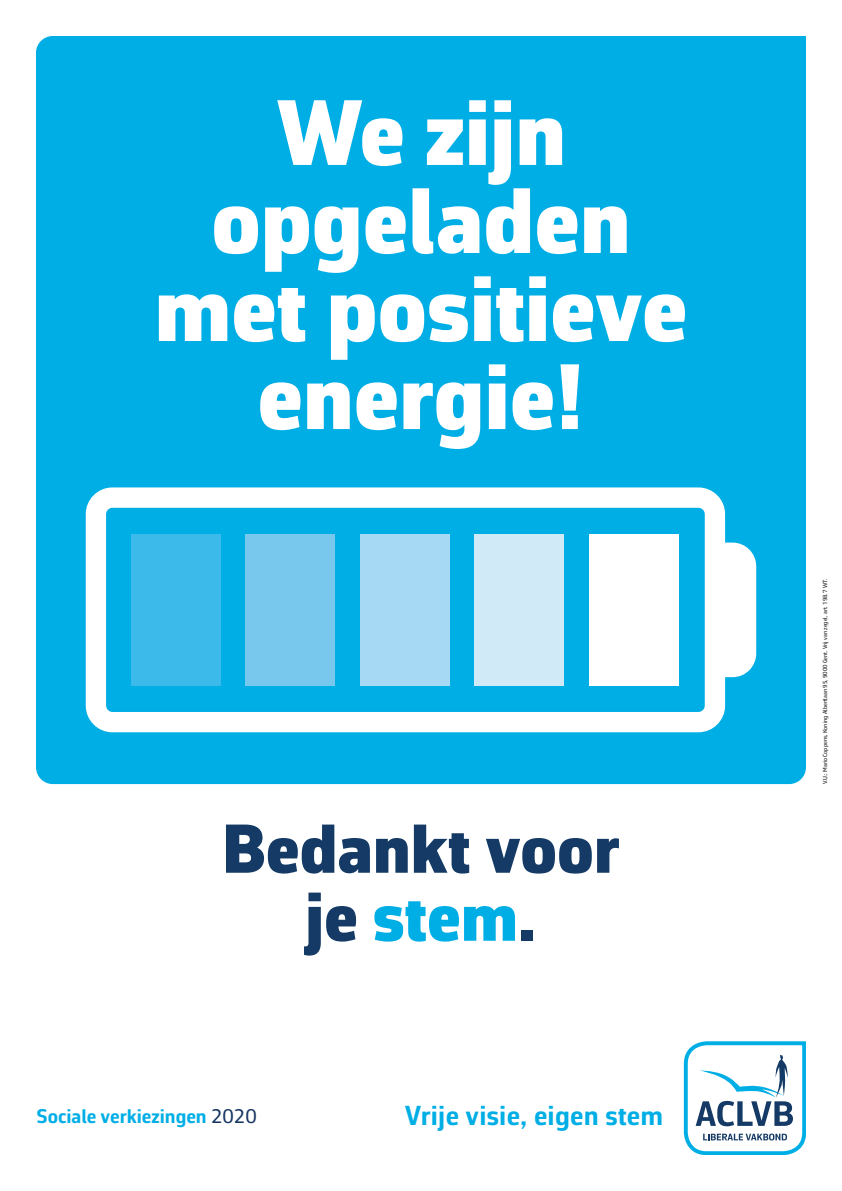
<style>
.page{position:relative;width:842px;height:1191px;background:#fff}
.page>*{position:absolute;margin:0;border:0;box-sizing:border-box;transform-origin:0 0}
.titel_normal_doblauw{font:900 94px/88px "Corbeau Pro";color:#fff;text-align:center}
.titel_normal_doblauw-2{font:900 70px/68px "Corbeau Pro";color:#143a65;text-align:center}
.t1{font:700 27.9px "Corbeau Pro";letter-spacing:.01em;color:#00aee6}
.titel_bold_wit{font:700 20px "Corbeau Pro";color:#00aee6}
.t2{font:500 6px "Corbeau Pro";letter-spacing:-.005em;color:#231f20}
.s1{color:#00aee6}
.s2{font-weight:400;color:#153560}
</style>
<div class="page">
<div style="left:36px;top:36px;width:770px;height:748px;background:#00aee6"></div>
<div style="left:86px;top:487px;width:639px;height:245px;border:20px solid #fff;border-radius:17px"></div>
<svg style="left:709px;top:542px;width:47px;height:135px"></svg>
<div style="left:131px;top:534px;width:89px;height:151px;background:#3cbbea"></div>
<div style="left:245px;top:534px;width:90px;height:151px;background:#78c8ed"></div>
<div style="left:360px;top:534px;width:90px;height:151px;background:#a6d9f4"></div>
<div style="left:474px;top:534px;width:90px;height:151px;background:#d1eaf8"></div>
<div style="left:589px;top:534px;width:90px;height:151px;background:#fff"></div>
<svg style="left:684px;top:1041px;width:122px;height:114px"></svg>
<p class="titel_normal_doblauw" style="left:211px;top:88px;width:421px">We zijn opgeladen</p>
<p class="titel_normal_doblauw" style="left:155px;top:264px;width:534px">met positieve energie!</p>
<p class="titel_normal_doblauw-2" style="left:222px;top:814px;width:399px">Bedankt voor je <span class="s1">stem</span>.</p>
<p class="titel_bold_wit" style="left:37px;top:1102px;width:221px">Sociale verkiezingen <span class="s2">2020</span></p>
<p class="t1" style="left:405px;top:1096px;width:260px">Vrije visie, eigen stem</p>
<p class="t2" style="left:821px;top:784px;width:207px;rotate:-90deg">V.U.: Mario Coppens, Koning Albertlaan 95, 9000 Gent. Vrij van zegel, art. 198.7 WT.</p>
</div>
